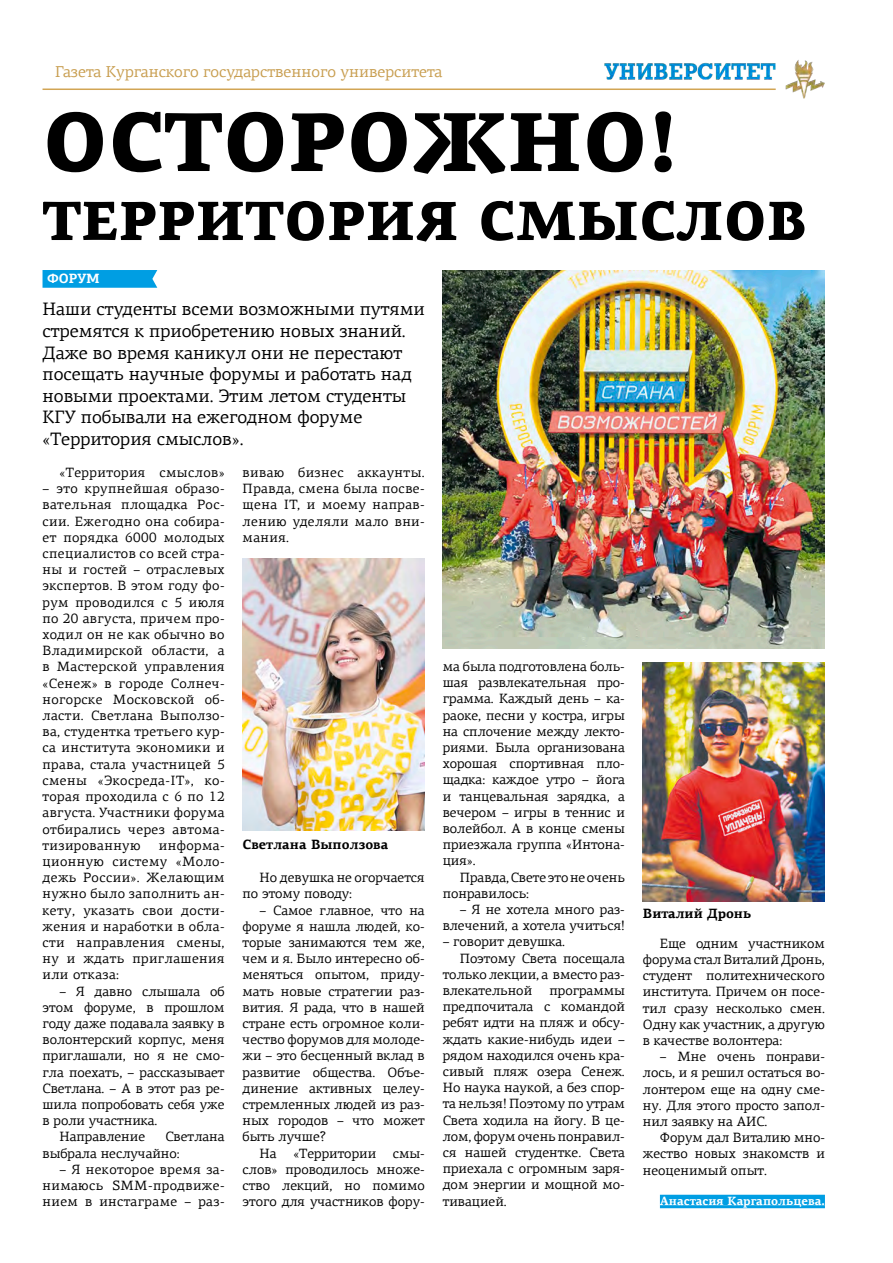
<style>
.page{position:relative;width:893px;height:1263px;background:#fff}
.page>*{position:absolute;margin:0;border:0;box-sizing:border-box;transform-origin:0 0}
.t1{font:900 84px "PF Agora Serif Pro";color:#000}
.t2{font:900 55.5px "PF Agora Serif Pro";color:#000}
.t3{font:18px/21.6px "PF Agora Serif Pro";color:#000}
.t4{font:15.75px "PF Agora Serif Pro";color:#c89e50}
.t5{font:13.5px/16.2px "PF Agora Serif Pro";color:#000;text-align:justify}
.t6{font:700 13.5px "PF Agora Serif Pro";color:#000}
.t7{font:13.5px "PF Agora Serif Pro";letter-spacing:.03em;color:#000}
.t8{font:700 13.5px "PF Agora Slab Pro";color:#fff}
.t9{font:700 12px "PF Agora Serif Pro";color:#fff}
</style>
<div class="page">
<img style="left:785px;top:60px;width:40px;height:39px">
<img style="left:604px;top:62px;width:172px;height:17px">
<hr style="left:43px;top:89px;width:733px;height:1px;background:#d2a554">
<div style="left:660px;top:1195px;width:165px;height:10px;background:#009ee3"></div>
<hr style="left:660px;top:1205px;width:165px;height:3px;background:#009ee3">
<img style="left:443px;top:270px;width:382px;height:378px">
<img style="left:643px;top:662px;width:182px;height:239px">
<img style="left:243px;top:558px;width:182px;height:273px">
<svg style="left:43px;top:270px;width:114px;height:18px;background:#08a1e3"></svg>
<p class="t4" style="left:55px;top:62px;width:389px">Газета Курганского государственного университета</p>
<h1 class="t1" style="left:43px;top:88px;width:637px">Осторожно!</h1>
<h2 class="t2" style="left:43px;top:185px;width:766px">Территория смыслов</h2>
<p class="t8" style="left:47px;top:270px;width:54px">форум</p>
<p class="t3" style="left:43px;top:298px;width:384px">Наши студенты всеми возможными путями стремятся к приобретению новых знаний.<br>Даже во время каникул они не перестают посещать научные форумы и работать над новыми проектами. Этим летом студенты КГУ побывали на ежегодном форуме «Территория смыслов».</p>
<p class="t7" style="left:60px;top:464px;width:167px">«Территория смыслов»</p>
<p class="t5" style="left:43px;top:481px;width:184px">– это крупнейшая образо&shy;вательная площадка Рос&shy;сии. Ежегодно она собира&shy;ет порядка 6000 молодых специалистов со всей стра&shy;ны и гостей – отраслевых экспертов. В этом году фо&shy;рум проводился с 5 июля по 20 августа, причем про&shy;ходил он не как обычно во Владимирской области, а в Мастерской управления «Сенеж» в городе Солнеч&shy;ногорске Московской об&shy;ласти. Светлана Выползо&shy;ва, студентка третьего кур&shy;са института экономики и права, стала участницей 5 смены «Экосреда-IT», ко&shy;торая проходила с 6 по 12 августа. Участники форума отбирались через автома&shy;тизированную</p>
<p class="t5" style="left:43px;top:837px;width:184px;text-indent:116px">информа&shy;ционную систему «Моло&shy;дежь России». Желающим нужно было заполнить ан&shy;кету, указать свои дости&shy;жения и наработки в обла&shy;сти направления смены, ну и ждать приглашения или отказа:</p>
<p class="t5" style="left:60px;top:983px;width:167px">– Я давно слышала об</p>
<p class="t5" style="left:43px;top:999px;width:184px">этом форуме, в прошлом</p>
<p class="t5" style="left:43px;top:1015px;width:184px">году даже подавала заявку в</p>
<p class="t5" style="left:43px;top:1031px;width:184px">волонтерский корпус, меня</p>
<p class="t5" style="left:43px;top:1048px;width:184px">приглашали, но я не смо-</p>
<p class="t5" style="left:43px;top:1064px;width:184px">гла поехать, – рассказывает</p>
<p class="t5" style="left:43px;top:1080px;width:184px">Светлана. – А в этот раз ре-</p>
<p class="t5" style="left:43px;top:1096px;width:184px">шила попробовать себя уже</p>
<p class="t5" style="left:43px;top:1112px;width:116px">в роли участника.</p>
<p class="t5" style="left:60px;top:1129px;width:87px">Направление</p>
<p class="t5" style="left:43px;top:1129px;width:184px;text-indent:123px">Светлана выбрала неслучайно:</p>
<p class="t5" style="left:43px;top:1161px;width:184px;text-indent:17px">– Я некоторое время за&shy;нимаюсь SMM-продвиже&shy;нием в инстаграме – раз-</p>
<p class="t5" style="left:243px;top:464px;width:184px">виваю бизнес аккаунты.<br>Правда, смена была посве&shy;щена IT, и моему направ&shy;лению уделяли мало вни&shy;мания.</p>
<p class="t6" style="left:243px;top:836px;width:147px">Светлана Выползова</p>
<p class="t5" style="left:243px;top:869px;width:184px;text-indent:17px">Но девушка не огорчается по этому поводу:</p>
<p class="t5" style="left:243px;top:902px;width:184px;text-indent:17px">– Самое главное, что на форуме я нашла людей, ко&shy;торые занимаются тем же, чем и я. Было интересно об&shy;меняться опытом, приду&shy;мать новые стратегии раз&shy;вития. Я рада, что в нашей стране есть огромное коли&shy;чество форумов для молоде&shy;жи – это бесценный вклад в развитие общества. Объе&shy;динение активных целеу&shy;стремленных людей из раз&shy;ных городов – что может быть лучше?</p>
<p class="t5" style="left:243px;top:1145px;width:184px;text-indent:17px">На «Территории смы&shy;слов» проводилось множе&shy;ство лекций, но помимо этого для участников фору-</p>
<p class="t5" style="left:443px;top:658px;width:184px">ма была подготовлена боль&shy;шая развлекательная про&shy;грамма. Каждый день – ка&shy;раоке, песни у костра, игры на сплочение между лекто&shy;риями. Была организована хорошая спортивная пло&shy;щадка: каждое утро – йога и танцевальная зарядка, а вечером – игры в теннис и волейбол. А в конце смены приезжала группа «Интона&shy;ция».</p>
<p class="t5" style="left:443px;top:869px;width:184px;text-indent:17px">Правда, Свете это не очень понравилось:</p>
<p class="t5" style="left:443px;top:901px;width:184px;text-align:right">– Я не хотела много раз&shy;влечений, а хотела учиться!</p>
<p class="t5" style="left:443px;top:934px;width:124px">– говорит девушка.</p>
<p class="t5" style="left:460px;top:950px;width:167px">Поэтому Света посещала</p>
<p class="t5" style="left:443px;top:966px;width:184px">только лекции, а вместо раз-</p>
<p class="t5" style="left:443px;top:982px;width:91px">влекательной</p>
<p class="t5" style="left:443px;top:982px;width:184px;text-indent:107px">программы предпочитала с командой ребят идти на пляж и обсу&shy;ждать какие-нибудь идеи – рядом находился очень кра&shy;сивый пляж озера Сенеж.<br>Но наука наукой, а без спор&shy;та нельзя! Поэтому по утрам Света ходила на йогу. В це&shy;лом, форум очень понравил&shy;ся нашей студентке. Света приехала с огромным заря&shy;дом энергии и мощной мо&shy;тивацией.</p>
<p class="t6" style="left:643px;top:905px;width:110px">Виталий Дронь</p>
<p class="t5" style="left:643px;top:935px;width:184px;text-indent:17px">Еще одним участником форума стал Виталий Дронь, студент политехнического института. Причем он посе&shy;тил сразу несколько смен.<br>Одну как участник, а другую в качестве волонтера:</p>
<p class="t5" style="left:643px;top:1048px;width:184px;text-indent:17px">– Мне очень понрави&shy;лось, и я решил остаться во&shy;лонтером еще на одну сме&shy;ну. Для этого просто запол&shy;нил заявку на АИС.</p>
<p class="t5" style="left:643px;top:1129px;width:184px;text-indent:17px">Форум дал Виталию мно&shy;жество новых знакомств и неоценимый опыт.</p>
<p class="t9" style="left:660px;top:1194px;width:167px">Анастасия Каргапольцева.</p>
</div>
